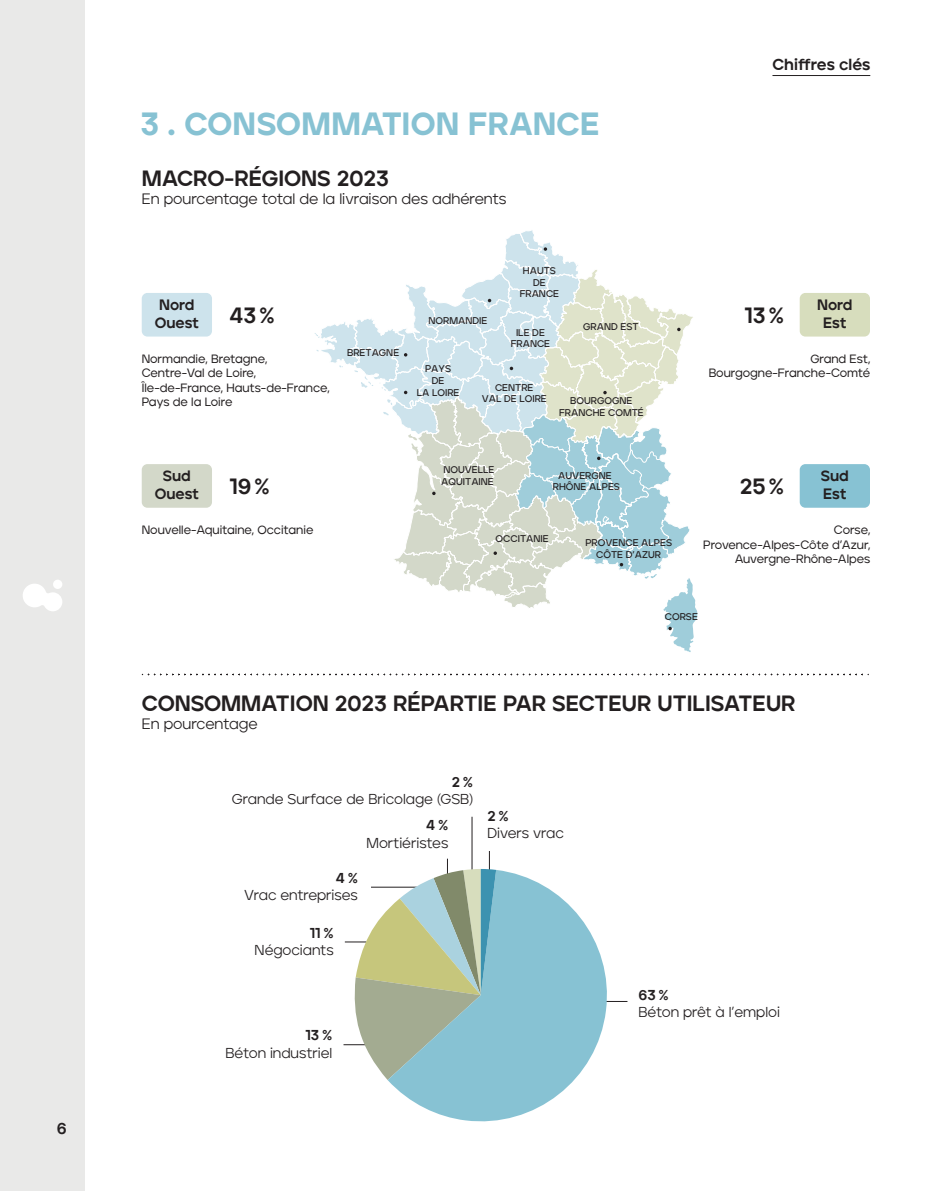
<style>
.page{position:relative;width:927px;height:1191px;background:#fff}
.page>*{position:absolute;margin:0;border:0;box-sizing:border-box;transform-origin:0 0}
.t1{font:900 32px "Jeko";color:#87c2d3}
.t2{font:800 22px "Jeko";color:#231f20}
.t3{font:800 16px "Jeko";color:#231f20}
.t4{font:15px "Jeko";letter-spacing:-.005em;color:#231f20}
.t5{font:800 15px/18px "Jeko";letter-spacing:-.005em;color:#231f20}
.t6{font:14.4px "Jeko";color:#231f20}
.t7{font:800 14.4px "Jeko";color:#231f20}
.t8{font:500 12px/14.4px "Jeko";letter-spacing:-.005em;color:#231f20;text-align:right}
.t9{font:600 9.8px/11.8px "Jeko";color:#231f20;text-align:center}
</style>
<div class="page">
<div style="left:0;top:0;width:85px;height:1191px;background:#e9e9e8"></div>
<div style="left:53px;top:579px;width:9px;height:10px;background:#fff;border-radius:50%"></div>
<svg style="left:23px;top:582px;width:39px;height:29px"></svg>
<hr style="left:772px;top:75px;width:98px;height:1px;background:#231f20">
<svg style="left:142px;top:673px;width:727px;height:2px"></svg>
<svg style="left:314px;top:230px;width:383px;height:422px"></svg>
<svg style="left:614px;top:1001px;width:13px;height:1px"></svg>
<hr style="left:472px;top:816px;width:1px;height:54px;background:#231f20">
<svg style="left:388px;top:870px;width:226px;height:252px;fill:#87c2d3"></svg>
<svg style="left:343px;top:851px;width:153px;height:229px"></svg>
<div style="left:142px;top:293px;width:70px;height:43px;background:#cde3ec;border-radius:6px"></div>
<div style="left:800px;top:293px;width:70px;height:43px;background:#d7ddbd;border-radius:6px"></div>
<div style="left:142px;top:464px;width:70px;height:44px;background:#d3d8c9;border-radius:6px"></div>
<div style="left:800px;top:464px;width:70px;height:44px;background:#87c2d3;border-radius:6px"></div>
<h3 class="t3" style="left:57px;top:1119px;width:11px">6</h3>
<h1 class="t1" style="left:140px;top:104px;width:461px">3 . CONSOMMATION FRANCE</h1>
<h2 class="t2" style="left:142px;top:165px;width:249px">MACRO-RÉGIONS 2023</h2>
<p class="t4" style="left:142px;top:190px;width:366px">En pourcentage total de la livraison des adhérents</p>
<p class="t9" style="left:520px;top:264px;width:41px">HAUTS<br>DE<br>FRANCE</p>
<h3 class="t3" style="left:772px;top:54px;width:99px">Chiffres clés</h3>
<p class="t5" style="left:155px;top:296px;width:46px">Nord<br>Ouest</p>
<p class="t5" style="left:817px;top:296px;width:37px;text-align:center">Nord<br>Est</p>
<h2 class="t2" style="left:230px;top:302px;width:47px">43%</h2>
<h2 class="t2" style="left:744px;top:302px;width:41px">13%</h2>
<p class="t9" style="left:429px;top:315px;width:60px">NORMANDIE</p>
<p class="t9" style="left:583px;top:320px;width:57px">GRAND EST</p>
<p class="t9" style="left:511px;top:326px;width:41px">ILE DE<br>FRANCE</p>
<p class="t9" style="left:347px;top:347px;width:54px">BRETAGNE</p>
<p class="t8" style="left:142px;top:352px;width:189px;text-align:left">Normandie, Bretagne,<br>Centre-Val de Loire,<br>Île-de-France, Hauts-de-France,<br>Pays de la Loire</p>
<p class="t8" style="left:709px;top:352px;width:163px">Grand Est,<br>Bourgogne-Franche-Comté</p>
<p class="t9" style="left:417px;top:363px;width:44px">PAYS<br>DE<br>LA LOIRE</p>
<p class="t9" style="left:482px;top:381px;width:67px">CENTRE<br>VAL DE LOIRE</p>
<p class="t9" style="left:559px;top:394px;width:86px">BOURGOGNE<br>FRANCHE COMTÉ</p>
<p class="t9" style="left:441px;top:464px;width:55px;text-align:left">NOUVELLE<br>AQUITAINE</p>
<p class="t5" style="left:155px;top:467px;width:46px;text-align:center">Sud<br>Ouest</p>
<p class="t5" style="left:821px;top:467px;width:30px">Sud<br>Est</p>
<p class="t9" style="left:553px;top:469px;width:69px">AUVERGNE<br>RHÔNE ALPES</p>
<h2 class="t2" style="left:230px;top:473px;width:42px">19%</h2>
<h2 class="t2" style="left:740px;top:473px;width:46px">25%</h2>
<p class="t8" style="left:142px;top:523px;width:173px">Nouvelle-Aquitaine, Occitanie</p>
<p class="t8" style="left:703px;top:523px;width:169px">Corse,<br>Provence-Alpes-Côte d’Azur,<br>Auvergne-Rhône-Alpes</p>
<p class="t9" style="left:496px;top:532px;width:55px">OCCITANIE</p>
<p class="t9" style="left:585px;top:537px;width:88px">PROVENCE ALPES<br>CÔTE D’AZUR</p>
<p class="t9" style="left:665px;top:611px;width:35px">CORSE</p>
<h2 class="t2" style="left:142px;top:690px;width:655px">CONSOMMATION 2023 RÉPARTIE PAR SECTEUR UTILISATEUR</h2>
<p class="t4" style="left:142px;top:715px;width:118px">En pourcentage</p>
<p class="t7" style="left:452px;top:772px;width:23px">2 %</p>
<p class="t6" style="left:232px;top:790px;width:243px">Grande Surface de Bricolage (GSB)</p>
<p class="t7" style="left:426px;top:816px;width:24px">4 %</p>
<p class="t6" style="left:367px;top:834px;width:83px">Mortiéristes</p>
<p class="t7" style="left:336px;top:869px;width:24px">4 %</p>
<p class="t6" style="left:244px;top:886px;width:115px">Vrac entreprises</p>
<p class="t7" style="left:310px;top:924px;width:25px">11 %</p>
<p class="t6" style="left:255px;top:941px;width:81px">Négociants</p>
<p class="t7" style="left:487px;top:807px;width:23px">2 %</p>
<p class="t6" style="left:487px;top:824px;width:78px">Divers vrac</p>
<p class="t7" style="left:305px;top:1026px;width:28px">13 %</p>
<p class="t6" style="left:226px;top:1044px;width:108px">Béton industriel</p>
<p class="t7" style="left:639px;top:986px;width:32px">63 %</p>
<p class="t6" style="left:639px;top:1003px;width:143px">Béton prêt à l’emploi</p>
</div>
